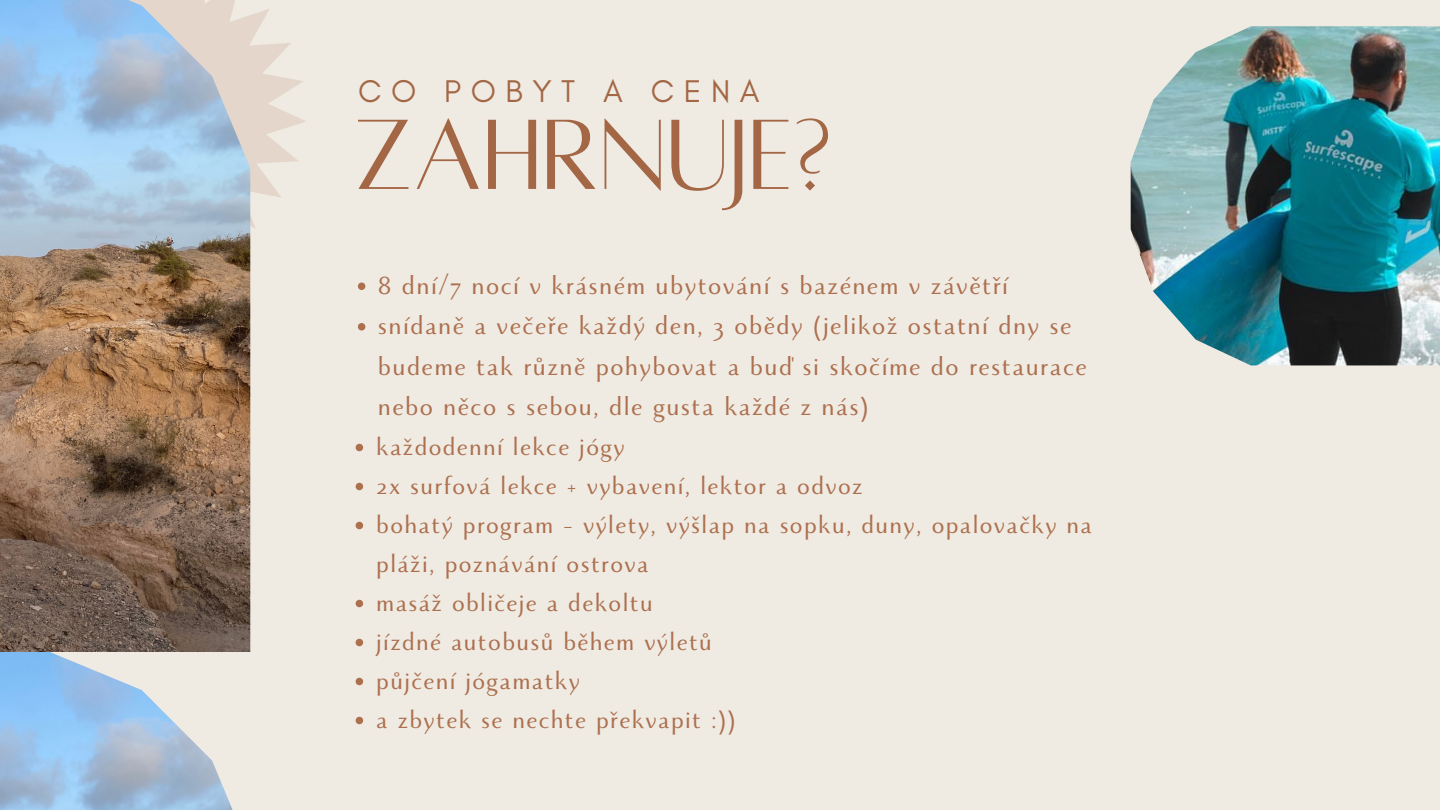
<style>
.page{position:relative;width:1440px;height:810px;background:#efebe3}
.page>*{position:absolute;margin:0;border:0;box-sizing:border-box;transform-origin:0 0}
.t1{font:110px "Alta regular";color:#a46746}
.t2{font:32px "Glacial Indifference";letter-spacing:.3em;color:#a46746}
.t3{font:29px/40.5px "Monterchi";letter-spacing:.05em;color:#ad704f}
.t4{font:28px/39px "Monterchi";letter-spacing:.05em;color:#ad704f}
</style>
<div class="page">
<svg style="left:250px;top:9px;width:56px;height:264px"></svg>
<img style="left:0;top:0;width:250px;height:810px">
<svg style="left:358px;top:283px;width:7px;height:7px"></svg>
<svg style="left:358px;top:323px;width:7px;height:8px"></svg>
<svg style="left:356px;top:444px;width:7px;height:7px"></svg>
<svg style="left:356px;top:483px;width:7px;height:7px"></svg>
<svg style="left:356px;top:522px;width:7px;height:7px"></svg>
<svg style="left:356px;top:600px;width:7px;height:7px"></svg>
<svg style="left:356px;top:639px;width:7px;height:7px"></svg>
<svg style="left:356px;top:678px;width:7px;height:7px"></svg>
<svg style="left:356px;top:717px;width:7px;height:7px"></svg>
<img style="left:1131px;top:26px;width:309px;height:339px">
<p class="t2" style="left:358px;top:72px;width:403px">CO POBYT A CENA</p>
<p class="t1" style="left:354px;top:101px;width:479px">ZAHRNUJE?</p>
<h1 class="t3" style="left:378px;top:269px;width:632px">8 dní/7 nocí v krásném ubytování s bazénem v závětří</h1>
<p class="t3" style="left:378px;top:310px;width:710px">snídaně a večeře každý den, 3 obědy (jelikož ostatní dny se budeme tak různě pohybovat a buď si skočíme do restaurace nebo něco s sebou, dle gusta každé z nás)</p>
<p class="t4" style="left:376px;top:431px;width:250px">každodenní lekce jógy</p>
<p class="t4" style="left:376px;top:470px;width:488px">2x surfová lekce + vybavení, lektor a odvoz</p>
<p class="t4" style="left:376px;top:509px;width:717px">bohatý program - výlety, výšlap na sopku, duny, opalovačky na pláži, poznávání ostrova</p>
<p class="t4" style="left:376px;top:587px;width:278px">masáž obličeje a dekoltu</p>
<p class="t4" style="left:376px;top:626px;width:337px">jízdné autobusů během výletů</p>
<p class="t4" style="left:376px;top:665px;width:205px">půjčení jógamatky</p>
<p class="t4" style="left:376px;top:704px;width:361px">a zbytek se nechte překvapit :))</p>
</div>
